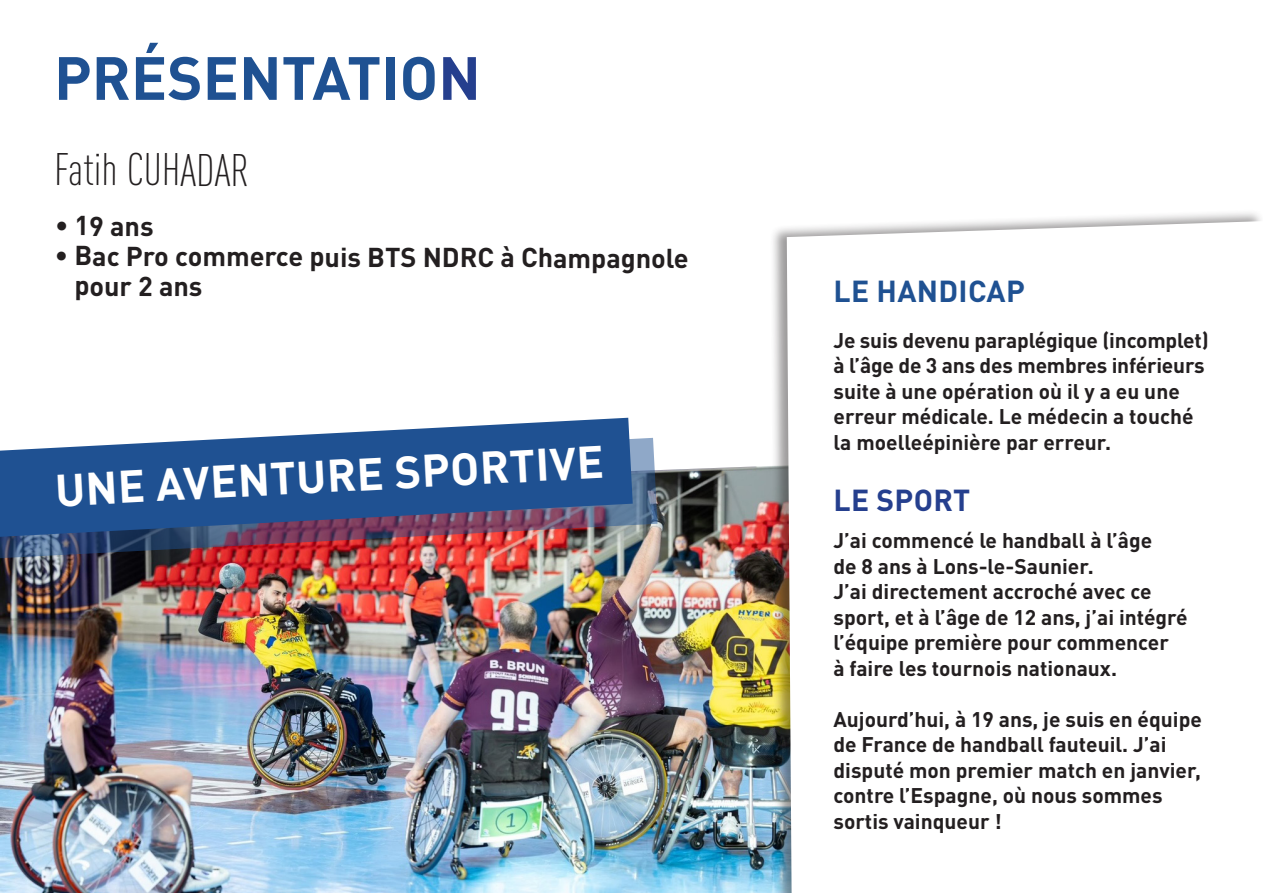
<style>
.page{position:relative;width:1263px;height:893px;background:#fff}
.page>*{position:absolute;margin:0;border:0;box-sizing:border-box;transform-origin:0 0}
.t1{font:700 60px "DINOT";color:#1f5192}
.t2{font:700 45px "DINOT";color:#fff}
.t3{font:300 condensed 45px "DINOT";letter-spacing:-.005em;color:#231f20}
.t4{font:700 30px "DINOT";letter-spacing:.01em;color:#1f5192}
.t5{font:700 30px "DINOT";letter-spacing:.01em;color:#253f8e}
.t6{font:700 27px/29px "DINOT";letter-spacing:-.005em;color:#231f20}
.t7{font:700 21px/25.5px "DINOT";color:#231f20}
.s1{color:#253f8e}
</style>
<div class="page">
<img style="left:0;top:495px;width:770px;height:398px">
<svg style="left:624px;top:417px;width:146px;height:78px"></svg>
<img style="left:0;top:438px;width:657px;height:130px">
<div style="left:770px;top:209px;width:493px;height:684px;background:#231f20;opacity:.45"></div>
<svg style="left:787px;top:221px;width:476px;height:672px"></svg>
<svg style="left:0;top:418px;width:633px;height:119px;background:#49689b"></svg>
<p class="t1" style="left:54px;top:39px;width:428px">PRÉSENTATIO<span class="s1">N</span></p>
<p class="t3" style="left:54px;top:144px;width:197px">Fatih CUHADAR</p>
<p class="t6" style="left:55px;top:211px;width:100px">• 19 ans</p>
<p class="t6" style="left:74px;top:242px;width:616px;text-indent:-19px">• Bac Pro commerce puis BTS NDRC à Champagnole pour 2 ans</p>
<p class="t2" style="left:54px;top:461px;width:551px;rotate:-3deg">UNE AVENTURE SPORTIVE</p>
<p class="t4" style="left:834px;top:272px;width:193px">LE HANDICAP</p>
<p class="t7" style="left:833px;top:327px;width:377px">Je suis devenu paraplégique (incomplet) à l’âge de 3 ans des membres inférieurs suite à une opération où il y a eu une erreur médicale. Le médecin a touché la moelleépinière par erreur.</p>
<p class="t5" style="left:834px;top:480px;width:138px">LE SPORT</p>
<p class="t7" style="left:833px;top:527px;width:320px">J’ai commencé le handball à l’âge de 8 ans à Lons-le-Saunier.</p>
<p class="t7" style="left:833px;top:578px;width:356px">J’ai directement accroché avec ce sport, et à l’âge de 12 ans, j’ai intégré l’équipe première pour commencer<br>à faire les tournois nationaux.</p>
<p class="t7" style="left:833px;top:706px;width:370px">Aujourd’hui, à 19 ans, je suis en équipe de France de handball fauteuil. J’ai disputé mon premier match en janvier, contre l’Espagne, où nous sommes sortis vainqueur !</p>
</div>
